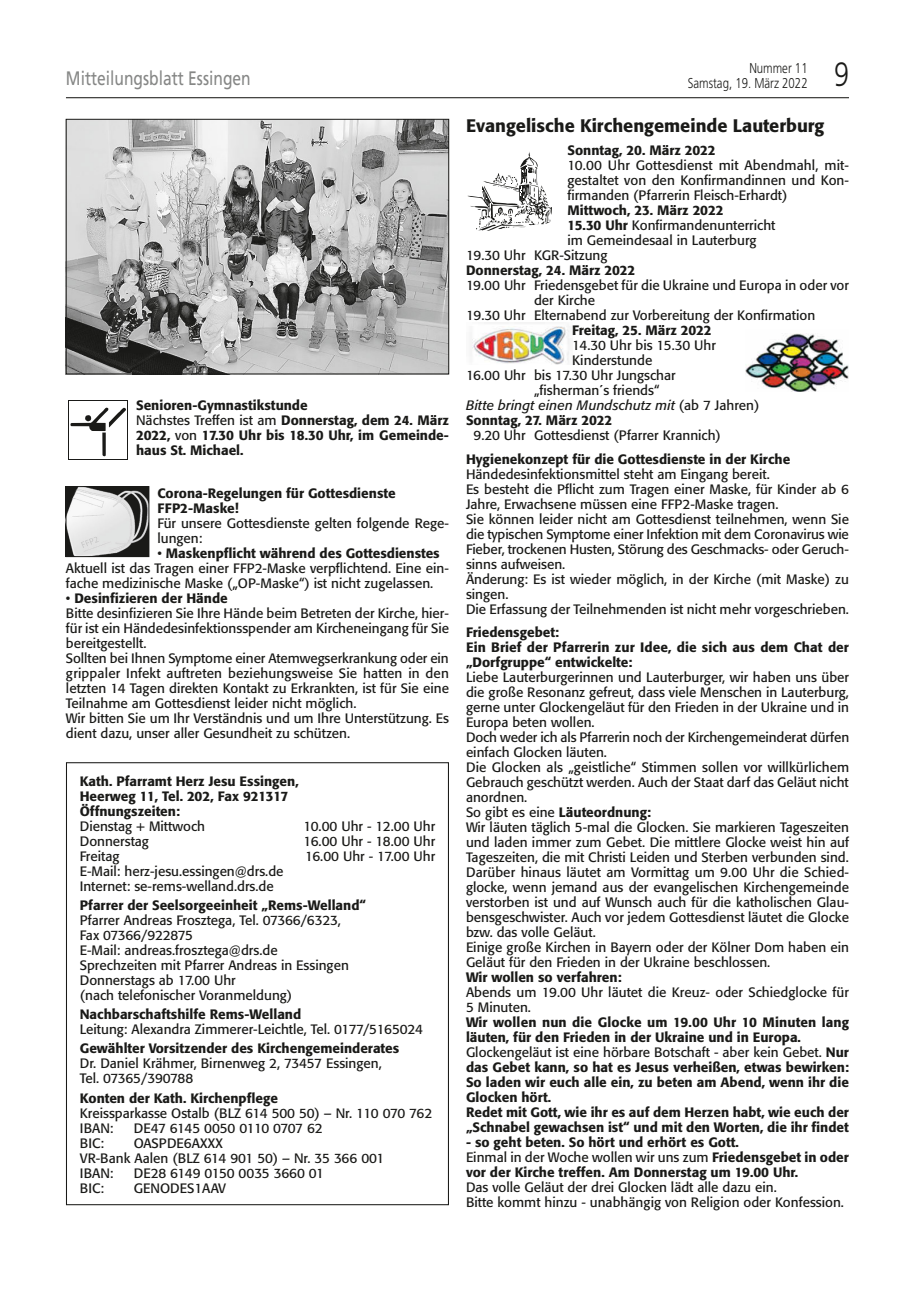
<style>
.page{position:relative;width:915px;height:1297px;background:#fff}
.page>*{position:absolute;margin:0;border:0;box-sizing:border-box;transform-origin:0 0}
.t1{font:300 33.75px "Frutiger";color:#1a1a18;scale:.8 1}
.t2{font:19.5px "Frutiger";color:#868786;scale:.8 1}
.t3{font:500 18px "Formata";color:#1a1a18}
.t4{font:300 14.25px "Frutiger";color:#1a1a18;scale:.8 1}
.t5{font:13.5px/15px "Formata";color:#1a1a18}
.t6{font:500 13.5px/15px "Formata";color:#1a1a18}
.t7{font:italic 13.5px "Formata";letter-spacing:.01em;color:#1a1a18}
.t8{font:13.5px "Formata";letter-spacing:-.04em;color:#1a1a18}
.t9{font:13.5px "Formata";letter-spacing:-.02em;color:#1a1a18}
.s1{font-weight:400}
.s2{font-weight:500}
.s3{font-style:normal}
</style>
<div class="page">
<hr style="left:66px;top:97px;width:782px;height:1px;background:#1a1a18">
<img style="left:68px;top:121px;width:379px;height:251px">
<div style="left:66px;top:119px;width:383px;height:255px;border:1px solid #1a1a18"></div>
<svg style="left:68px;top:400px;width:59px;height:60px"></svg>
<div style="left:69px;top:401px;width:57px;height:58px;background:#fff"></div>
<svg style="left:70px;top:408px;width:56px;height:48px"></svg>
<img style="left:68px;top:488px;width:79px;height:67px">
<div style="left:66px;top:486px;width:83px;height:71px;border:1px solid #1a1a18"></div>
<svg style="left:467px;top:152px;width:84px;height:79px"></svg>
<img style="left:472px;top:322px;width:98px;height:43px">
<img style="left:745px;top:333px;width:102px;height:59px">
<p class="t4" style="left:749px;top:60px;width:74px">Nummer 11</p>
<h2 class="t2" style="left:66px;top:66px;width:232px">Mitteilungsblatt Essingen</h2>
<p class="t4" style="left:687px;top:75px;width:151px">Samstag, 19. März 2022</p>
<h1 class="t1" style="left:833px;top:55px;width:20px">9</h1>
<p class="t6" style="left:136px;top:398px;width:314px">Senioren-Gymnastikstunde<br><span class="s1">Nächstes Treffen ist am</span> Donnerstag, dem 24. März 2022, <span class="s1">von</span> 17.30 Uhr bis 18.30 Uhr, im Gemeinde&shy;haus St. Michael.</p>
<p class="t6" style="left:157px;top:486px;width:239px">Corona-Regelungen für Gottesdienste<br>FFP2-Maske!</p>
<p class="t5" style="left:157px;top:516px;width:293px">Für unsere Gottesdienste gelten folgende Rege&shy;lungen:</p>
<p class="t5" style="left:66px;top:546px;width:384px;text-indent:91px">• <span class="s2">Maskenpflicht während des Gottesdienstes<br></span>Aktuell ist das Tragen einer FFP2-Maske verpflichtend. Eine ein&shy;fache medizinische Maske („OP-Maske“) ist nicht zugelassen.</p>
<p class="t5" style="left:66px;top:591px;width:384px">• <span class="s2">Desinfizieren der Hände<br></span>Bitte desinfizieren Sie Ihre Hände beim Betreten der Kirche, hier&shy;für ist ein Händedesinfektionsspender am Kircheneingang für Sie bereitgestellt.<br>Sollten bei Ihnen Symptome einer Atemwegserkrankung oder ein grippaler Infekt auftreten beziehungsweise Sie hatten in den letzten 14 Tagen direkten Kontakt zu Erkrankten, ist für Sie eine Teilnahme am Gottesdienst leider nicht möglich.<br>Wir bitten Sie um Ihr Verständnis und um Ihre Unterstützung. Es dient dazu, unser aller Gesundheit zu schützen.</p>
<p class="t6" style="left:80px;top:773px;width:220px">Kath. Pfarramt Herz Jesu Essingen,<br>Heerweg 11, Tel. 202, Fax 921317<br>Öffnungszeiten:</p>
<p class="t5" style="left:80px;top:818px;width:127px">Dienstag + Mittwoch</p>
<p class="t5" style="left:303px;top:818px;width:133px">10.00 Uhr - 12.00 Uhr</p>
<p class="t5" style="left:80px;top:833px;width:71px">Donnerstag</p>
<p class="t5" style="left:303px;top:833px;width:133px">16.00 Uhr - 18.00 Uhr</p>
<p class="t5" style="left:80px;top:848px;width:41px">Freitag</p>
<p class="t5" style="left:305px;top:848px;width:131px">16.00 Uhr - 17.00 Uhr</p>
<p class="t5" style="left:80px;top:863px;width:205px">E-Mail: herz-jesu.essingen@drs.de<br>Internet: se-rems-welland.drs.de</p>
<p class="t6" style="left:80px;top:897px;width:287px">Pfarrer der Seelsorgeeinheit „Rems-Welland“</p>
<p class="t5" style="left:80px;top:912px;width:270px">Pfarrer Andreas Frosztega, Tel. 07366/6323, Fax 07366/922875<br>E-Mail: andreas.frosztega@drs.de Sprechzeiten mit Pfarrer Andreas in Essingen Donnerstags ab 17.00 Uhr<br>(nach telefonischer Voranmeldung)</p>
<p class="t6" style="left:80px;top:1007px;width:223px">Nachbarschaftshilfe Rems-Welland</p>
<p class="t5" style="left:80px;top:1022px;width:344px">Leitung: Alexandra Zimmerer-Leichtle, Tel. 0177/5165024</p>
<p class="t6" style="left:80px;top:1041px;width:321px">Gewählter Vorsitzender des Kirchengemeinderates</p>
<p class="t5" style="left:80px;top:1056px;width:303px">Dr. Daniel Krähmer, Birnenweg 2, 73457 Essingen,<br>Tel. 07365/390788</p>
<p class="t6" style="left:80px;top:1090px;width:199px">Konten der Kath. Kirchenpflege</p>
<p class="t5" style="left:80px;top:1105px;width:354px">Kreissparkasse Ostalb (BLZ 614 500 50) – Nr. 110 070 762<br>IBAN:</p>
<p class="t8" style="left:134px;top:1119px;width:190px">DE47 6145 0050 0110 0707 62</p>
<p class="t5" style="left:80px;top:1135px;width:306px;text-indent:54px">OASPDE6AXXX<br>VR-Bank Aalen (BLZ 614 901 50) – Nr. 35 366 001<br>IBAN:</p>
<p class="t5" style="left:80px;top:1135px;width:26px">BIC:</p>
<p class="t9" style="left:134px;top:1164px;width:192px">DE28 6149 0150 0035 3660 01</p>
<p class="t5" style="left:80px;top:1180px;width:26px">BIC:</p>
<p class="t5" style="left:134px;top:1180px;width:94px">GENODES1AAV</p>
<h3 class="t3" style="left:466px;top:115px;width:360px">Evangelische Kirchengemeinde Lauterburg</h3>
<p class="t6" style="left:567px;top:143px;width:150px">Sonntag, 20. März 2022</p>
<p class="t5" style="left:567px;top:158px;width:283px;text-align:justify">10.00 Uhr Gottesdienst mit Abendmahl, mit&shy;gestaltet von den Konfirmandinnen und Kon&shy;firmanden (Pfarrerin Fleisch-Erhardt)</p>
<p class="t6" style="left:567px;top:203px;width:158px">Mittwoch, 23. März 2022</p>
<p class="t5" style="left:567px;top:218px;width:209px"><span class="s2">15.30 Uhr</span> Konfirmandenunterricht</p>
<p class="t5" style="left:567px;top:233px;width:191px">im Gemeindesaal in Lauterburg</p>
<p class="t5" style="left:466px;top:248px;width:143px">19.30 Uhr KGR-Sitzung</p>
<p class="t6" style="left:466px;top:263px;width:171px">Donnerstag, 24. März 2022</p>
<p class="t5" style="left:466px;top:278px;width:384px">19.00 Uhr Friedensgebet für die Ukraine und Europa in oder vor</p>
<p class="t5" style="left:534px;top:293px;width:63px">der Kirche</p>
<p class="t5" style="left:466px;top:308px;width:350px">19.30 Uhr Elternabend zur Vorbereitung der Konfirmation</p>
<p class="t6" style="left:572px;top:323px;width:141px">Freitag, 25. März 2022</p>
<p class="t5" style="left:572px;top:338px;width:145px">14.30 Uhr bis 15.30 Uhr</p>
<p class="t5" style="left:572px;top:353px;width:82px">Kinderstunde</p>
<p class="t5" style="left:466px;top:368px;width:211px">16.00 Uhr bis 17.30 Uhr Jungschar</p>
<p class="t5" style="left:534px;top:383px;width:127px">„fisherman´s friends“</p>
<p class="t7" style="left:466px;top:398px;width:295px">Bitte bringt einen Mundschutz mit <span class="s3">(ab 7 Jahren)</span></p>
<p class="t6" style="left:466px;top:413px;width:148px">Sonntag, 27. März 2022</p>
<p class="t5" style="left:473px;top:428px;width:249px">9.20 Uhr Gottesdienst (Pfarrer Krannich)</p>
<p class="t6" style="left:466px;top:452px;width:325px">Hygienekonzept für die Gottesdienste in der Kirche</p>
<p class="t5" style="left:466px;top:467px;width:384px">Händedesinfektionsmittel steht am Eingang bereit.<br>Es besteht die Pflicht zum Tragen einer Maske, für Kinder ab 6<br>Jahre, Erwachsene müssen eine FFP2-Maske tragen.<br>Sie können leider nicht am Gottesdienst teilnehmen, wenn Sie die typischen Symptome einer Infektion mit dem Coronavirus wie Fieber, trockenen Husten, Störung des Geschmacks- oder Geruch&shy;sinns aufweisen.<br>Änderung: Es ist wieder möglich, in der Kirche (mit Maske) zu singen.<br>Die Erfassung der Teilnehmenden ist nicht mehr vorgeschrieben.</p>
<p class="t6" style="left:466px;top:625px;width:384px">Friedensgebet:<br>Ein Brief der Pfarrerin zur Idee, die sich aus dem Chat der „Dorfgruppe“ entwickelte:</p>
<p class="t5" style="left:466px;top:670px;width:384px">Liebe Lauterburgerinnen und Lauterburger, wir haben uns über die große Resonanz gefreut, dass viele Menschen in Lauterburg, gerne unter Glockengeläut für den Frieden in der Ukraine und in Europa beten wollen.<br>Doch weder ich als Pfarrerin noch der Kirchengemeinderat dürfen einfach Glocken läuten.<br>Die Glocken als „geistliche“ Stimmen sollen vor willkürlichem Gebrauch geschützt werden. Auch der Staat darf das Geläut nicht anordnen.<br>So gibt es eine <span class="s2">Läuteordnung:<br></span>Wir läuten täglich 5-mal die Glocken. Sie markieren Tageszeiten und laden immer zum Gebet. Die mittlere Glocke weist hin auf Tageszeiten, die mit Christi Leiden und Sterben verbunden sind.<br>Darüber hinaus läutet am Vormittag um 9.00 Uhr die Schied&shy;glocke, wenn jemand aus der evangelischen Kirchengemeinde verstorben ist und auf Wunsch auch für die katholischen Glau&shy;bensgeschwister. Auch vor jedem Gottesdienst läutet die Glocke bzw. das volle Geläut.<br>Einige große Kirchen in Bayern oder der Kölner Dom haben ein Geläut für den Frieden in der Ukraine beschlossen.</p>
<p class="t6" style="left:466px;top:970px;width:157px">Wir wollen so verfahren:</p>
<p class="t5" style="left:466px;top:985px;width:384px">Abends um 19.00 Uhr läutet die Kreuz- oder Schiedglocke für<br>5 Minuten.</p>
<p class="t6" style="left:466px;top:1015px;width:384px">Wir wollen nun die Glocke um 19.00 Uhr 10 Minuten lang läuten, für den Frieden in der Ukraine und in Europa.<br><span class="s1">Glockengeläut ist eine hörbare Botschaft - aber kein Gebet.</span> Nur das Gebet kann, so hat es Jesus verheißen, etwas bewirken:<br>So laden wir euch alle ein, zu beten am Abend, wenn ihr die Glocken hört.<br>Redet mit Gott, wie ihr es auf dem Herzen habt, wie euch der „Schnabel gewachsen ist“ und mit den Worten, die ihr findet</p>
<p class="t6" style="left:466px;top:1135px;width:384px">- so geht beten. So hört und erhört es Gott.<br><span class="s1">Einmal in der Woche wollen wir uns zum</span> Friedensgebet in oder vor der Kirche treffen. Am Donnerstag um 19.00 Uhr.</p>
<p class="t5" style="left:466px;top:1180px;width:379px">Das volle Geläut der drei Glocken lädt alle dazu ein.<br>Bitte kommt hinzu - unabhängig von Religion oder Konfession.</p>
</div>
